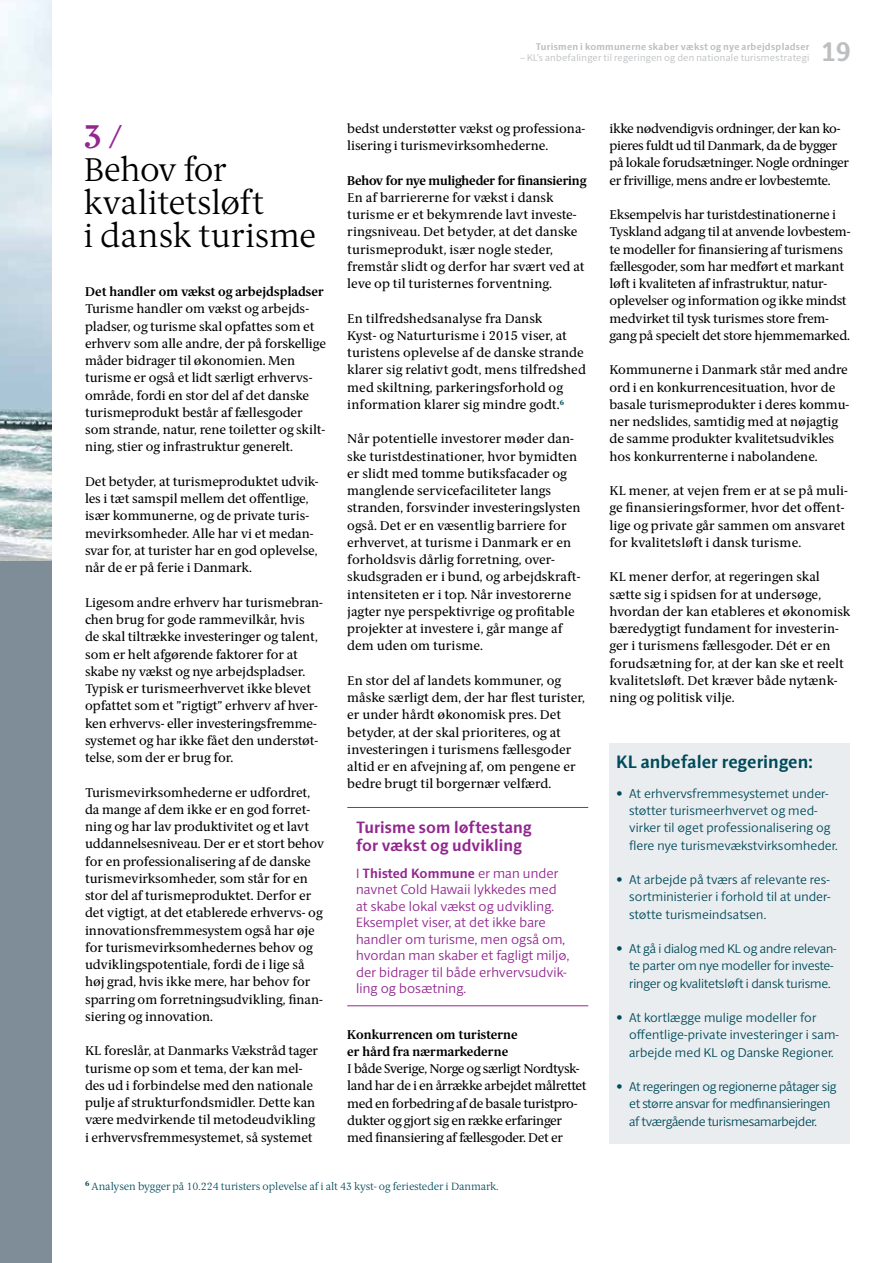
<style>
.page{position:relative;width:893px;height:1263px;background:#fff}
.page>*{position:absolute;margin:0;border:0;box-sizing:border-box;transform-origin:0 0}
.t1{font:300 33px/33px "ID Serif";letter-spacing:-.005em;color:#000}
.t2{font:600 33px "ID Serif";color:#92278f}
.t3{font:700 27px "ID Sans";color:#bcbec0}
.t4{font:700 18px "ID Sans";letter-spacing:.005em;color:#004b5b}
.t5{font:700 16.5px/18px "ID Sans";color:#92278f}
.t6{font:300 13.5px/16.5px "ID Sans";letter-spacing:.01em;color:#92278f}
.t7{font:12.75px/17.2px "ID Serif";color:#000}
.t8{font:12.75px/17.2px "ID Serif";letter-spacing:-.02em;color:#000}
.t9{font:300 12.75px/17.2px "ID Sans";letter-spacing:-.01em;color:#004b5b;text-align:justify}
.t10{font:300 12.75px/17.2px "ID Sans";letter-spacing:.01em;color:#004b5b}
.t11{font:700 12.75px/17.2px "ID Serif";color:#000}
.t12{font:300 10.5px "ID Serif";color:#004b5b}
.t13{font:300 9.75px "ID Sans";letter-spacing:.03em;color:#bcbec0}
.t14{font:700 9.75px "ID Sans";letter-spacing:.025em;color:#bcbec0}
.s1{font-weight:700}
</style>
<div class="page">
<div style="left:0;top:0;width:51px;height:1263px;background:#7e8d98"></div>
<img style="left:0;top:0;width:51px;height:560px">
<div style="left:609px;top:743px;width:241px;height:400px;background:#eaedef"></div>
<hr style="left:347px;top:807px;width:241px;height:1px;background:#92278f">
<hr style="left:347px;top:1005px;width:241px;height:1px;background:#92278f">
<p class="t14" style="left:536px;top:41px;width:275px">Turismen i kommunerne skaber vækst og nye arbejdspladser</p>
<p class="t13" style="left:520px;top:52px;width:291px">– KL’s anbefalinger til regeringen og den nationale turismestrategi</p>
<h2 class="t3" style="left:821px;top:35px;width:31px">19</h2>
<h1 class="t2" style="left:83px;top:117px;width:40px">3 /</h1>
<h1 class="t1" style="left:83px;top:154px;width:234px">Behov for kvalitetsløft<br>i dansk turisme</h1>
<p class="t11" style="left:85px;top:283px;width:240px">Det handler om vækst og arbejdspladser</p>
<p class="t7" style="left:85px;top:301px;width:242px">Turisme handler om vækst og arbejds&shy;pladser, og turisme skal opfattes som et erhverv som alle andre, der på forskellige måder bidrager til økonomien. Men turisme er også et lidt særligt erhvervs&shy;område, fordi en stor del af det danske turismeprodukt består af fællesgoder som strande, natur, rene toiletter og skilt&shy;ning, stier og infrastruktur generelt.</p>
<p class="t7" style="left:85px;top:473px;width:235px">Det betyder, at turismeproduktet udvik&shy;les i tæt samspil mellem det offentlige, især kommunerne, og de private turis&shy;mevirksomheder. Alle har vi et medan&shy;svar for, at turister har en god oplevelse, når de er på ferie i Danmark.</p>
<p class="t7" style="left:85px;top:594px;width:239px">Ligesom andre erhverv har turismebran&shy;chen brug for gode rammevilkår, hvis<br>de skal tiltrække investeringer og talent, som er helt afgørende faktorer for at skabe ny vækst og nye arbejdspladser.<br>Typisk er turismeerhvervet ikke blevet opfattet som et ”rigtigt” erhverv af hver&shy;ken erhvervs- eller investeringsfremme&shy;systemet og har ikke fået den understøt&shy;telse, som der er brug for.</p>
<p class="t7" style="left:85px;top:784px;width:241px">Turismevirksomhederne er udfordret, da mange af dem ikke er en god forret&shy;ning og har lav produktivitet og et lavt uddannelsesniveau. Der er et stort behov for en professionalisering af de danske turismevirksomheder, som står for en stor del af turismeproduktet. Derfor er det vigtigt, at det etablerede erhvervs- og innovationsfremmesystem også har øje for turismevirksomhedernes behov og udviklingspotentiale, fordi de i lige så høj grad, hvis ikke mere, har behov for sparring om forretningsudvikling, finan&shy;siering og innovation.</p>
<p class="t7" style="left:85px;top:1042px;width:235px">KL foreslår, at Danmarks Vækstråd tager turisme op som et tema, der kan mel&shy;des ud i forbindelse med den nationale pulje af strukturfondsmidler. Dette kan være medvirkende til metodeudvikling i erhvervsfremmesystemet, så systemet</p>
<p class="t7" style="left:347px;top:120px;width:239px">bedst understøtter vækst og professiona&shy;lisering i turismevirksomhederne.</p>
<p class="t11" style="left:347px;top:172px;width:241px">Behov for nye muligheder for finansiering</p>
<p class="t7" style="left:347px;top:189px;width:239px">En af barriererne for vækst i dansk turisme er et bekymrende lavt investe&shy;ringsniveau. Det betyder, at det danske turismeprodukt, især nogle steder, fremstår slidt og derfor har svært ved at leve op til turisternes forventning.</p>
<p class="t7" style="left:347px;top:310px;width:240px">En tilfredshedsanalyse fra Dansk<br>Kyst- og Naturturisme i 2015 viser, at turistens oplevelse af de danske strande klarer sig relativt godt, mens tilfredshed med skiltning, parkeringsforhold og information klarer sig mindre godt.<sup>6</sup></p>
<p class="t7" style="left:347px;top:431px;width:235px">Når potentielle investorer møder dan&shy;ske turistdestinationer, hvor bymidten er slidt med tomme butiksfacader og manglende servicefaciliteter langs stranden, forsvinder investeringslysten også. Det er en væsentlig barriere for erhvervet, at turisme i Danmark er en forholdsvis dårlig forretning, over&shy;skudsgraden er i bund, og arbejdskraft&shy;intensiteten er i top. Når investorerne jagter nye perspektivrige og profitable projekter at investere i, går mange af dem uden om turisme.</p>
<p class="t7" style="left:347px;top:672px;width:239px">En stor del af landets kommuner, og måske særligt dem, der har flest turister, er under hårdt økonomisk pres. Det betyder, at der skal prioriteres, og at investeringen i turismens fællesgoder altid er en afvejning af, om pengene er bedre brugt til borgernær velfærd.</p>
<p class="t5" style="left:356px;top:818px;width:177px">Turisme som løftestang for vækst og udvikling</p>
<p class="t6" style="left:356px;top:864px;width:215px">I <span class="s1">Thisted Kommune</span> er man under navnet Cold Hawaii lykkedes med at skabe lokal vækst og udvikling.<br>Eksemplet viser, at det ikke bare handler om turisme, men også om, hvordan man skaber et fagligt miljø, der bidrager til både erhvervsudvik&shy;ling og bosætning.</p>
<p class="t11" style="left:347px;top:1026px;width:172px">Konkurrencen om turisterne er hård fra nærmarkederne</p>
<p class="t8" style="left:347px;top:1060px;width:241px">I både Sverige, Norge og særligt Nordtysk&shy;land har de i en årrække arbejdet målrettet med en forbedring af de basale turistpro&shy;dukter og gjort sig en række erfaringer med finansiering af fællesgoder. Det er</p>
<p class="t8" style="left:609px;top:120px;width:241px">ikke nødvendigvis ordninger, der kan ko&shy;pieres fuldt ud til Danmark, da de bygger på lokale forudsætninger. Nogle ordninger er frivillige, mens andre er lovbestemte.</p>
<p class="t7" style="left:609px;top:206px;width:242px">Eksempelvis har turistdestinationerne i Tyskland adgang til at anvende lovbestem&shy;te modeller for finansiering af turismens fællesgoder, som har medført et markant løft i kvaliteten af infrastruktur, natur&shy;oplevelser og information og ikke mindst medvirket til tysk turismes store frem&shy;gang på specielt det store hjemmemarked.</p>
<p class="t7" style="left:609px;top:362px;width:241px">Kommunerne i Danmark står med andre ord i en konkurrencesituation, hvor de basale turismeprodukter i deres kommu&shy;ner nedslides, samtidig med at nøjagtig de samme produkter kvalitetsudvikles hos konkurrenterne i nabolandene.</p>
<p class="t7" style="left:609px;top:482px;width:240px">KL mener, at vejen frem er at se på muli&shy;ge finansieringsformer, hvor det offent&shy;lige og private går sammen om ansvaret for kvalitetsløft i dansk turisme.</p>
<p class="t7" style="left:609px;top:569px;width:242px">KL mener derfor, at regeringen skal sætte sig i spidsen for at undersøge, hvordan der kan etableres et økonomisk bæredygtigt fundament for investerin&shy;ger i turismens fællesgoder. Dét er en forudsætning for, at der kan ske et reelt kvalitetsløft. Det kræver både nytænk&shy;ning og politisk vilje.</p>
<h3 class="t4" style="left:616px;top:750px;width:198px">KL anbefaler regeringen:</h3>
<p class="t10" style="left:629px;top:785px;width:210px;text-indent:-13px">• At erhvervsfremmesystemet under&shy;støtter turismeerhvervet og med&shy;virker til øget professionalisering og flere nye turismevækstvirksomheder.</p>
<p class="t9" style="left:629px;top:871px;width:203px;text-indent:-13px">• At arbejde på tværs af relevante res&shy;sortministerier i forhold til at under&shy;støtte turismeindsatsen.</p>
<p class="t9" style="left:629px;top:940px;width:209px;text-align:left;text-indent:-13px">• At gå i dialog med KL og andre relevan&shy;te parter om nye modeller for investe&shy;ringer og kvalitetsløft i dansk turisme.</p>
<p class="t10" style="left:629px;top:1009px;width:211px;text-indent:-13px">• At kortlægge mulige modeller for offentlige-private investeringer i sam&shy;arbejde med KL og Danske Regioner.</p>
<p class="t9" style="left:616px;top:1078px;width:222px;text-align:center">• At regeringen og regionerne påtager sig et større ansvar for medfinansieringen<br>af tværgående turismesamarbejder.</p>
<p class="t12" style="left:85px;top:1180px;width:415px"><sup>6</sup> Analysen bygger på 10.224 turisters oplevelse af i alt 43 kyst- og feriesteder i Danmark.</p>
</div>
